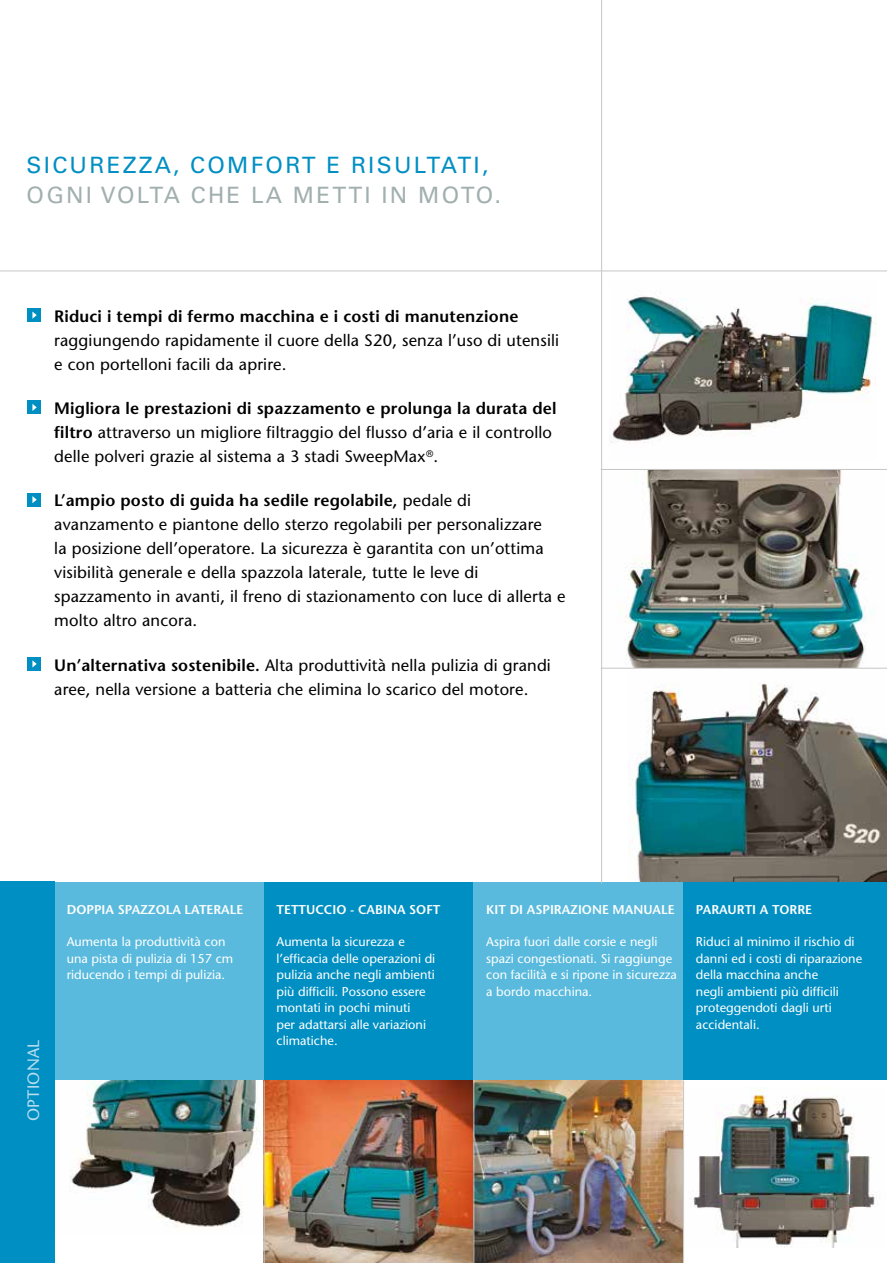
<style>
.page{position:relative;width:887px;height:1263px;background:#fff}
.page>*{position:absolute;margin:0;border:0;box-sizing:border-box;transform-origin:0 0}
.t1{font:22.5px "Univers LT Std";letter-spacing:.1em;color:#008fc3}
.t2{font:22.5px "Univers LT Std";letter-spacing:.1em;color:#a1afae}
.t3{font:500 16.5px/24px "Stone Sans Std";letter-spacing:.01em;color:#000}
.t4{font:600 16.5px "Stone Sans Std";letter-spacing:.01em;color:#000}
.t5{font:500 16.5px "Stone Sans Std";letter-spacing:.01em;color:#b8ddef}
.t6{font:500 12.75px/16.5px "Stone Sans Std";color:#fff}
.t7{font:600 12.75px "Stone Sans Std";color:#fff}
.s1{font-weight:600}
</style>
<div class="page">
<div style="left:27px;top:308px;width:14px;height:14px;background:#008fc3"></div>
<svg style="left:32px;top:311px;width:5px;height:8px"></svg>
<div style="left:27px;top:401px;width:14px;height:13px;background:#008fc3"></div>
<svg style="left:32px;top:404px;width:5px;height:7px"></svg>
<div style="left:27px;top:493px;width:14px;height:13px;background:#008fc3"></div>
<svg style="left:32px;top:496px;width:5px;height:7px"></svg>
<div style="left:27px;top:657px;width:14px;height:14px;background:#008fc3"></div>
<svg style="left:32px;top:660px;width:5px;height:7px"></svg>
<hr style="left:0;top:271px;width:886px;height:1px;background:#c6c6c6">
<img style="left:609px;top:295px;width:267px;height:148px">
<img style="left:602px;top:470px;width:284px;height:198px">
<img style="left:628px;top:683px;width:258px;height:198px">
<div style="left:54px;top:881px;width:210px;height:199px;background:#59badd"></div>
<img style="left:54px;top:1080px;width:210px;height:153px">
<div style="left:264px;top:881px;width:209px;height:199px;background:#008fc3"></div>
<div style="left:683px;top:881px;width:203px;height:199px;background:#008fc3"></div>
<div style="left:473px;top:881px;width:210px;height:199px;background:#59badd"></div>
<div style="left:0;top:881px;width:54px;height:382px;background:#008fc3"></div>
<hr style="left:600px;top:469px;width:286px;height:1px;background:#c6c6c6">
<hr style="left:600px;top:668px;width:286px;height:1px;background:#c6c6c6">
<img style="left:265px;top:1080px;width:208px;height:183px">
<img style="left:474px;top:1080px;width:209px;height:183px">
<img style="left:690px;top:1087px;width:187px;height:160px">
<hr style="left:683px;top:1080px;width:1px;height:183px;background:#c6c6c6">
<hr style="left:473px;top:1080px;width:1px;height:183px;background:#c6c6c6">
<hr style="left:264px;top:1080px;width:1px;height:183px;background:#c6c6c6">
<hr style="left:601px;top:0;width:1px;height:883px;background:#c6c6c6">
<h1 class="t1" style="left:27px;top:151px;width:463px">SICUREZZA, COMFORT E RISULTATI,</h1>
<h1 class="t2" style="left:27px;top:181px;width:476px">OGNI VOLTA CHE LA METTI IN MOTO.</h1>
<p class="t4" style="left:54px;top:306px;width:465px">Riduci i tempi di fermo macchina e i costi di manutenzione</p>
<p class="t3" style="left:54px;top:328px;width:506px">raggiungendo rapidamente il cuore della S20, senza l’uso di utensili e con portelloni facili da aprire.</p>
<p class="t3" style="left:54px;top:396px;width:503px"><span class="s1">Migliora le prestazioni di spazzamento e prolunga la durata del filtro</span> attraverso un migliore filtraggio del flusso d’aria e il controllo delle polveri grazie al sistema a 3 stadi SweepMax<sup>®</sup>.</p>
<p class="t3" style="left:54px;top:489px;width:512px"><span class="s1">L’ampio posto di guida ha sedile regolabile,</span> pedale di avanzamento e piantone dello sterzo regolabili per personalizzare<br>la posizione dell’operatore. La sicurezza è garantita con un’ottima visibilità generale e della spazzola laterale, tutte le leve di spazzamento in avanti, il freno di stazionamento con luce di allerta e molto altro ancora.</p>
<p class="t3" style="left:54px;top:653px;width:498px"><span class="s1">Un’alternativa sostenibile.</span> Alta produttività nella pulizia di grandi aree, nella versione a batteria che elimina lo scarico del motore.</p>
<p class="t5" style="left:23px;top:1121px;width:82px;rotate:-90deg">OPTIONAL</p>
<p class="t7" style="left:67px;top:901px;width:178px">DOPPIA SPAZZOLA LATERALE</p>
<p class="t6" style="left:67px;top:934px;width:168px">Aumenta la produttività con una pista di pulizia di 157 cm riducendo i tempi di pulizia.</p>
<p class="t7" style="left:276px;top:901px;width:165px">TETTUCCIO - CABINA SOFT</p>
<p class="t6" style="left:276px;top:934px;width:160px">Aumenta la sicurezza e l’efficacia delle operazioni di pulizia anche negli ambienti più difficili. Possono essere montati in pochi minuti<br>per adattarsi alle variazioni climatiche.</p>
<p class="t7" style="left:486px;top:901px;width:190px">KIT DI ASPIRAZIONE MANUALE</p>
<p class="t6" style="left:486px;top:934px;width:192px">Aspira fuori dalle corsie e negli spazi congestionati. Si raggiunge con facilità e si ripone in sicurezza a bordo macchina.</p>
<p class="t7" style="left:695px;top:901px;width:118px">PARAURTI A TORRE</p>
<p class="t6" style="left:695px;top:934px;width:168px">Riduci al minimo il rischio di danni ed i costi di riparazione della macchina anche<br>negli ambienti più difficili proteggendoti dagli urti accidentali.</p>
</div>
